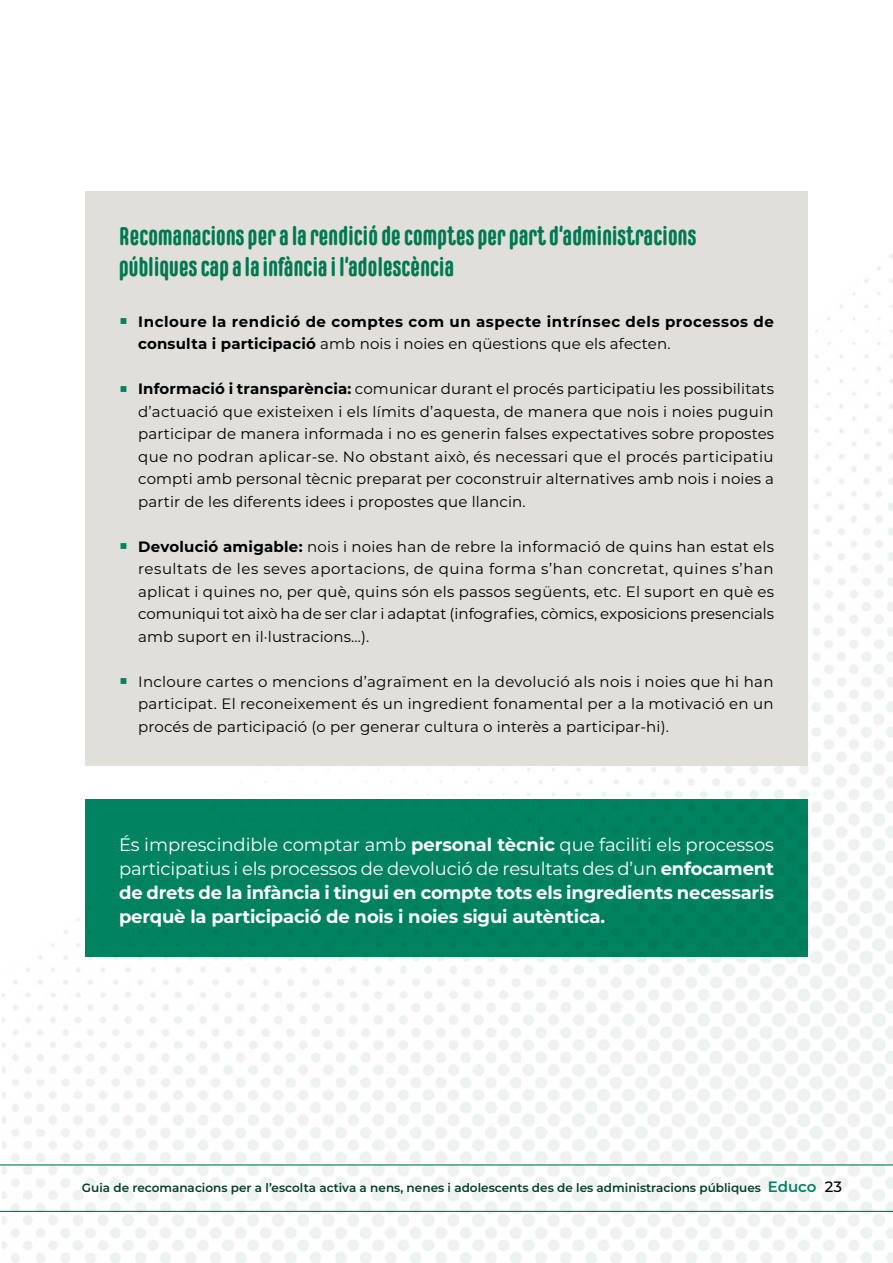
<style>
.page{position:relative;width:893px;height:1263px;background:#fff}
.page>*{position:absolute;margin:0;border:0;box-sizing:border-box;transform-origin:0 0}
.t1{font:700 25.5px/30.6px "Carl Marx";letter-spacing:.01em;color:#007953}
.t2{font:700 18px/24px "Montserrat";letter-spacing:-.01em;color:#fff;text-align:justify}
.t3{font:15px/22.5px "Montserrat";letter-spacing:.01em;color:#000;text-align:justify}
.t4{font:700 15px/22.5px "Montserrat";letter-spacing:.04em;color:#000}
.t5{font:600 12px "Montserrat";color:#003e2c}
.s1{font-weight:400;color:#008360}
.s2{font-weight:400}
.s3{color:#008360}
.s4{font-weight:700}
.s5{font-size:15px;color:#008360}
.s6{font-weight:500;font-size:15px;color:#000}
</style>
<div class="page">
<img style="left:2px;top:254px;width:891px;height:1009px">
<hr style="left:0;top:1211px;width:893px;height:1px;background:#007953">
<hr style="left:0;top:1164px;width:893px;height:1px;background:#007953">
<div style="left:85px;top:192px;width:723px;height:574px;background:#e0dfda"></div>
<div style="left:85px;top:799px;width:723px;height:157px;background:#008360"></div>
<h1 class="t1" style="left:119px;top:221px;width:579px">Recomanacions per a la rendició de comptes per part d’administracions públiques cap a la infància i l’adolescència</h1>
<p class="t4" style="left:138px;top:309px;width:637px;text-indent:-19px"><span class="s1">■</span> Incloure la rendició de comptes com un aspecte intrínsec dels processos de consulta i participació <span class="s2">amb nois i noies en qüestions que els afecten.</span></p>
<p class="t3" style="left:138px;top:377px;width:638px;text-indent:-19px"><span class="s3">■</span> <span class="s4">Informació i transparència:</span> comunicar durant el procés participatiu les possibilitats d’actuació que existeixen i els límits d’aquesta, de manera que nois i noies puguin participar de manera informada i no es generin falses expectatives sobre propostes que no podran aplicar-se. No obstant això, és necessari que el procés participatiu compti amb personal tècnic preparat per coconstruir alternatives amb nois i noies a partir de les diferents idees i propostes que llancin.</p>
<p class="t3" style="left:138px;top:534px;width:637px;text-indent:-19px"><span class="s3">■</span> <span class="s4">Devolució amigable:</span> nois i noies han de rebre la informació de quins han estat els resultats de les seves aportacions, de quina forma s’han concretat, quines s’han aplicat i quines no, per què, quins són els passos següents, etc. El suport en què es comuniqui tot això ha de ser clar i adaptat (infografies, còmics, exposicions presencials amb suport en il·lustracions…).</p>
<p class="t3" style="left:138px;top:669px;width:637px;text-indent:-19px"><span class="s3">■</span> Incloure cartes o mencions d’agraïment en la devolució als nois i noies que hi han participat. El reconeixement és un ingredient fonamental per a la motivació en un procés de participació (o per generar cultura o interès a participar-hi).</p>
<p class="t2" style="left:119px;top:831px;width:656px"><span class="s2">És imprescindible comptar amb</span> personal tècnic <span class="s2">que faciliti els processos participatius i els processos de devolució de resultats des d’un</span> enfocament de drets de la infància i tingui en compte tots els ingredients necessaris perquè la participació de nois i noies sigui autèntica.</p>
<p class="t5" style="left:82px;top:1179px;width:761px">Guia de recomanacions per a l’escolta activa a nens, nenes i adolescents des de les administracions públiques <span class="s5">Educo</span> <span class="s6">23</span></p>
</div>
